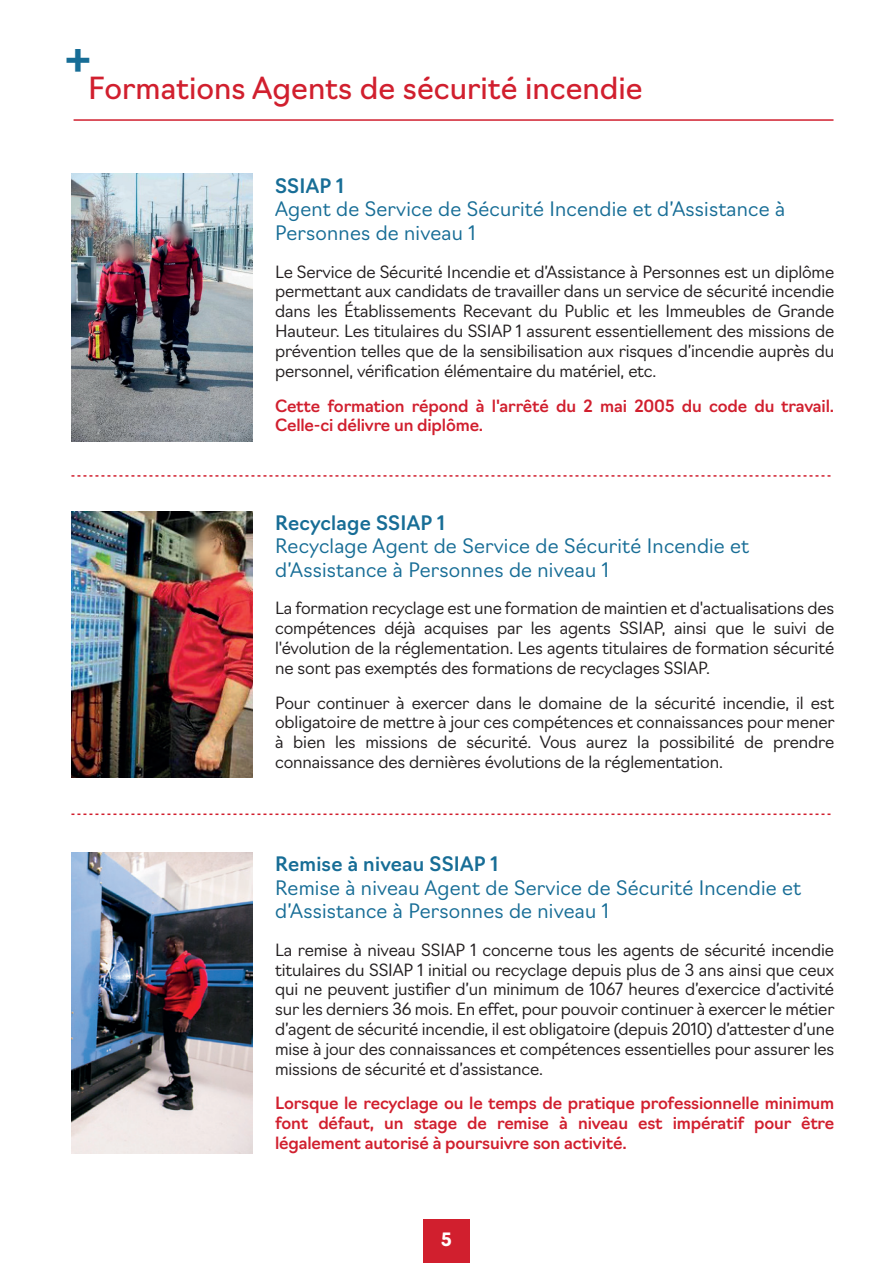
<style>
.page{position:relative;width:893px;height:1263px;background:#fff}
.page>*{position:absolute;margin:0;border:0;box-sizing:border-box;transform-origin:0 0}
.t1{font:500 49.65px "Navigo";color:#176d96}
.t2{font:29.85px "Navigo";color:#d11f2e}
.t3{font:300 19.5px/23.4px "Navigo";letter-spacing:.01em;color:#176d96}
.t4{font:500 19.5px "Navigo";letter-spacing:.01em;color:#176d96}
.t5{font:700 18px "Navigo";color:#fff}
.t6{font:300 16.5px/19.8px "Navigo";letter-spacing:-.01em;color:#231f20;text-align:justify}
.t7{font:500 16.5px/19.8px "Navigo";letter-spacing:-.01em;color:#d11f2e}
</style>
<div class="page">
<div style="left:423px;top:1219px;width:47px;height:44px;background:#d11f2e"></div>
<img style="left:71px;top:174px;width:181px;height:267px">
<img style="left:71px;top:511px;width:181px;height:267px">
<img style="left:71px;top:852px;width:181px;height:301px">
<svg style="left:71px;top:475px;width:760px;height:2px"></svg>
<svg style="left:71px;top:813px;width:760px;height:2px"></svg>
<hr style="left:74px;top:119px;width:759px;height:2px;background:#d11f2e">
<h1 class="t1" style="left:65px;top:30px;width:28px">+</h1>
<h2 class="t2" style="left:88px;top:77px;width:556px">Formations Agents de sécurité incendie</h2>
<p class="t4" style="left:275px;top:175px;width:70px">SSIAP 1</p>
<p class="t3" style="left:275px;top:198px;width:512px">Agent de Service de Sécurité Incendie et d’Assistance à<br>Personnes de niveau 1</p>
<p class="t6" style="left:275px;top:262px;width:561px">Le Service de Sécurité Incendie et d’Assistance à Personnes est un diplôme permettant aux candidats de travailler dans un service de sécurité incendie dans les Établissements Recevant du Public et les Immeubles de Grande Hauteur. Les titulaires du SSIAP 1 assurent essentiellement des missions de prévention telles que de la sensibilisation aux risques d’incendie auprès du personnel, vérification élémentaire du matériel, etc.</p>
<p class="t7" style="left:275px;top:396px;width:561px">Cette formation répond à l'arrêté du 2 mai 2005 du code du travail.<br>Celle-ci délivre un diplôme.</p>
<p class="t4" style="left:275px;top:511px;width:171px">Recyclage SSIAP 1</p>
<p class="t3" style="left:275px;top:535px;width:476px">Recyclage Agent de Service de Sécurité Incendie et d’Assistance à Personnes de niveau 1</p>
<p class="t6" style="left:275px;top:599px;width:561px">La formation recyclage est une formation de maintien et d'actualisations des compétences déjà acquises par les agents SSIAP, ainsi que le suivi de l'évolution de la réglementation. Les agents titulaires de formation sécurité ne sont pas exemptés des formations de recyclages SSIAP.</p>
<p class="t6" style="left:275px;top:693px;width:561px">Pour continuer à exercer dans le domaine de la sécurité incendie, il est obligatoire de mettre à jour ces compétences et connaissances pour mener à bien les missions de sécurité. Vous aurez la possibilité de prendre connaissance des dernières évolutions de la réglementation.</p>
<p class="t4" style="left:275px;top:853px;width:225px">Remise à niveau SSIAP 1</p>
<p class="t3" style="left:275px;top:876px;width:528px">Remise à niveau Agent de Service de Sécurité Incendie et d’Assistance à Personnes de niveau 1</p>
<p class="t6" style="left:275px;top:940px;width:561px">La remise à niveau SSIAP 1 concerne tous les agents de sécurité incendie titulaires du SSIAP 1 initial ou recyclage depuis plus de 3 ans ainsi que ceux qui ne peuvent justifier d’un minimum de 1067 heures d’exercice d’activité sur les derniers 36 mois. En effet, pour pouvoir continuer à exercer le métier d’agent de sécurité incendie, il est obligatoire (depuis 2010) d’attester d’une mise à jour des connaissances et compétences essentielles pour assurer les missions de sécurité et d’assistance.</p>
<p class="t7" style="left:275px;top:1094px;width:561px;text-align:justify">Lorsque le recyclage ou le temps de pratique professionnelle minimum font défaut, un stage de remise à niveau est impératif pour être légalement autorisé à poursuivre son activité.</p>
<p class="t5" style="left:441px;top:1232px;width:12px">5</p>
</div>
